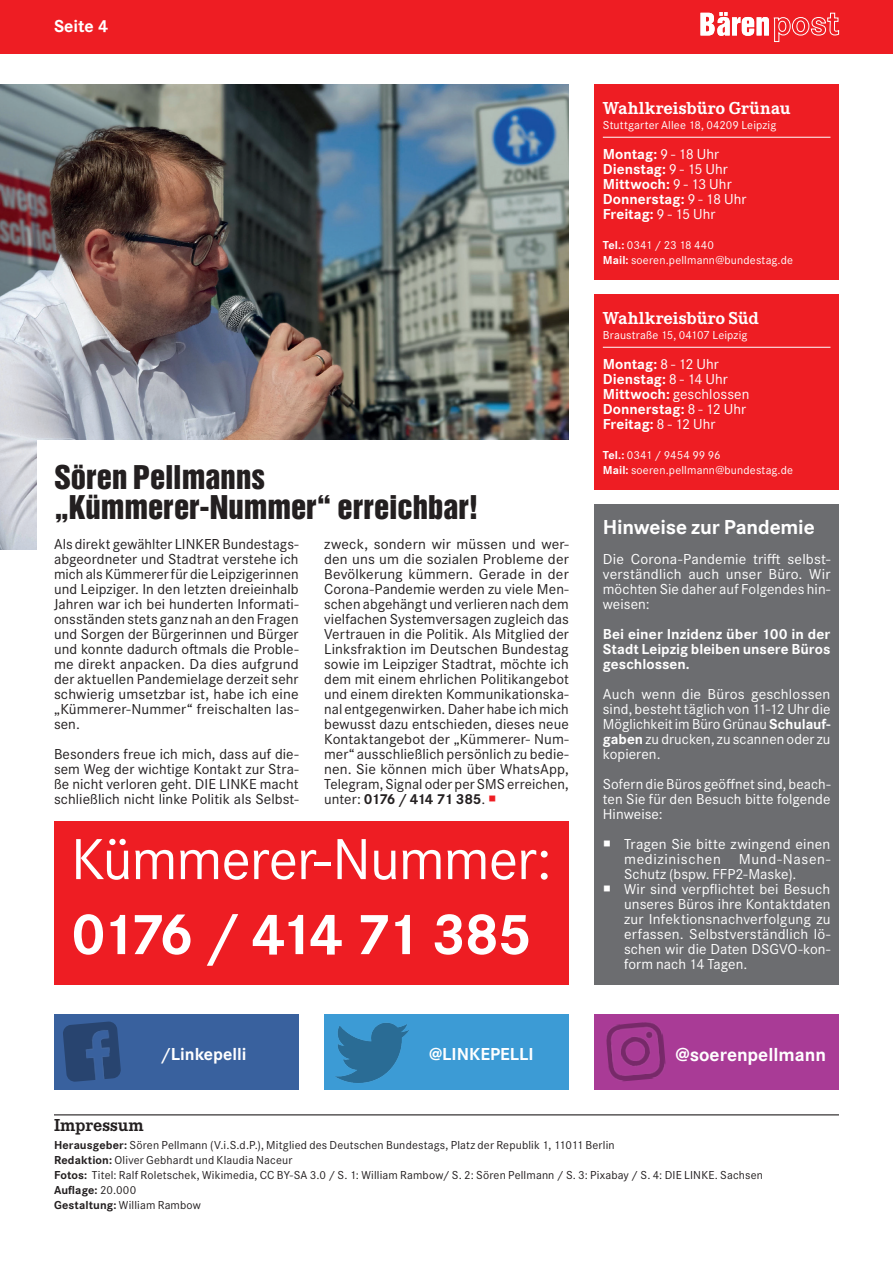
<style>
.page{position:relative;width:893px;height:1263px;background:#fff}
.page>*{position:absolute;margin:0;border:0;box-sizing:border-box;transform-origin:0 0}
.t1{font:60px "Corporate S Pro";letter-spacing:-.015em;color:#fff}
.t2{font:700 60px "Corporate S Pro";letter-spacing:-.08em;color:#fff}
.t3{font:30px/30px "Helvetica Inserat LT";letter-spacing:-.005em;color:#231f20}
.t4{font:700 21px "Corporate S Pro";letter-spacing:-.01em;color:#fff}
.t5{font:700 19.5px "Corporate S";color:#fff}
.t6{font:700 18px "Corporate E";letter-spacing:.01em;color:#fff}
.t7{font:700 18px "Corporate S";color:#fff}
.t8{font:700 18px "Corporate E";color:#231f20}
.t9{font:15px/15px "Corporate S Pro";letter-spacing:.005em;color:#231f20;text-align:justify;scale:1.04 1}
.t10{font:15px/15px "Corporate S Pro";letter-spacing:.005em;color:#231f20;text-align:justify}
.t11{font:15px/15px "Corporate S Pro";letter-spacing:.005em;color:#fff;text-align:justify;scale:1.04 1}
.t12{font:700 15px/15px "Corporate S Pro";color:#fff}
.t13{font:15px/15px "Corporate S Pro";letter-spacing:.005em;color:#fff;text-align:justify}
.t14{font:700 15px/15px "Corporate S Pro";color:#fff;text-align:justify;scale:1.04 1}
.t15{font:12px/15px "Corporate S Pro";letter-spacing:.015em;color:#231f20}
.t16{font:12px/15px "Corporate S";letter-spacing:.015em;color:#fff}
.t17{font:12px "Corporate S Pro";letter-spacing:.01em;color:#fff}
.s1{font-weight:700}
.s2{color:#ee1d23}
.s3{font-weight:400}
</style>
<div class="page">
<div style="left:0;top:0;width:893px;height:54px;background:#ee1d23"></div>
<svg style="left:700px;top:12px;width:139px;height:30px"></svg>
<hr style="left:54px;top:1114px;width:785px;height:1px;background:#231f20">
<div style="left:594px;top:84px;width:245px;height:195px;background:#ee1d23"></div>
<hr style="left:603px;top:137px;width:227px;height:1px;background:#fff">
<div style="left:54px;top:1014px;width:245px;height:75px;background:#39619e"></div>
<div style="left:324px;top:1014px;width:245px;height:75px;background:#3c9bd5"></div>
<div style="left:594px;top:1014px;width:245px;height:75px;background:#a93b96"></div>
<img style="left:63px;top:1021px;width:58px;height:61px">
<img style="left:335px;top:1023px;width:74px;height:60px">
<img style="left:606px;top:1022px;width:60px;height:60px">
<div style="left:594px;top:504px;width:245px;height:480px;background:#6c6d70"></div>
<div style="left:594px;top:294px;width:245px;height:195px;background:#ee1d23"></div>
<hr style="left:603px;top:347px;width:227px;height:1px;background:#fff">
<img style="left:0;top:84px;width:569px;height:465px">
<div style="left:37px;top:441px;width:549px;height:381px;background:#fff"></div>
<div style="left:54px;top:822px;width:515px;height:163px;background:#ee1d23"></div>
<p class="t7" style="left:54px;top:14px;width:56px">Seite 4</p>
<h2 class="t3" style="left:54px;top:463px;width:426px">Sören Pellmanns „Kümmerer-Nummer“ erreichbar!</h2>
<p class="t10" style="left:54px;top:535px;width:246px">Als direkt gewählter LINKER Bundestags&shy;abgeordneter und Stadtrat verstehe ich mich als Kümmerer für die Leipzigerinnen und Leipziger. In den letzten dreieinhalb Jahren war ich bei hunderten Informati&shy;onsständen stets ganz nah an den Fragen und Sorgen der Bürgerinnen und Bürger und konnte dadurch oftmals die Proble&shy;me direkt anpacken. Da dies aufgrund der aktuellen Pandemielage derzeit sehr schwierig umsetzbar ist, habe ich eine „Kümmerer-Nummer“ freischalten las&shy;sen.</p>
<p class="t10" style="left:54px;top:745px;width:246px">Besonders freue ich mich, dass auf die&shy;sem Weg der wichtige Kontakt zur Stra&shy;ße nicht verloren geht. DIE LINKE macht schließlich nicht linke Politik als Selbst-</p>
<p class="t9" style="left:324px;top:535px;width:237px">zweck, sondern wir müssen und wer&shy;den uns um die sozialen Probleme der Bevölkerung kümmern. Gerade in der Corona-Pandemie werden zu viele Men&shy;schen abgehängt und verlieren nach dem vielfachen Systemversagen zugleich das Vertrauen in die Politik. Als Mitglied der Linksfraktion im Deutschen Bundestag sowie im Leipziger Stadtrat, möchte ich dem mit einem ehrlichen Politikangebot und einem direkten Kommunikationska&shy;nal entgegenwirken. Daher habe ich mich bewusst dazu entschieden, dieses neue Kontaktangebot der „Kümmerer- Num&shy;mer“ ausschließlich persönlich zu bedie&shy;nen. Sie können mich über WhatsApp, Telegram, Signal oder per SMS erreichen, unter: <span class="s1">0176 / 414 71 385</span>. <span class="s2">○</span></p>
<h1 class="t1" style="left:71px;top:816px;width:482px">Kümmerer-Nummer:</h1>
<h1 class="t2" style="left:71px;top:887px;width:463px">0176 / 414 71 385</h1>
<p class="t6" style="left:603px;top:98px;width:189px">Wahlkreisbüro Grünau</p>
<p class="t17" style="left:603px;top:116px;width:175px">Stuttgarter Allee 18, 04209 Leipzig</p>
<p class="t12" style="left:603px;top:145px;width:145px">Montag: <span class="s3">9 - 18 Uhr<br></span>Dienstag: <span class="s3">9 - 15 Uhr<br></span>Mittwoch: <span class="s3">9 - 13 Uhr<br></span>Donnerstag: <span class="s3">9 - 18 Uhr<br></span>Freitag: <span class="s3">9 - 15 Uhr</span></p>
<p class="t16" style="left:603px;top:237px;width:192px"><span class="s1">Tel.:</span> 0341 / 23 18 440<br><span class="s1">Mail:</span> soeren.pellmann@bundestag.de</p>
<p class="t6" style="left:603px;top:308px;width:158px">Wahlkreisbüro Süd</p>
<p class="t17" style="left:603px;top:326px;width:146px">Braustraße 15, 04107 Leipzig</p>
<p class="t12" style="left:603px;top:355px;width:148px">Montag: <span class="s3">8 - 12 Uhr<br></span>Dienstag: <span class="s3">8 - 14 Uhr<br></span>Mittwoch: <span class="s3">geschlossen<br></span>Donnerstag: <span class="s3">8 - 12 Uhr<br></span>Freitag: <span class="s3">8 - 12 Uhr</span></p>
<p class="t16" style="left:603px;top:447px;width:192px"><span class="s1">Tel.:</span> 0341 / 9454 99 96<br><span class="s1">Mail:</span> soeren.pellmann@bundestag.de</p>
<h3 class="t4" style="left:603px;top:510px;width:213px">Hinweise zur Pandemie</h3>
<p class="t11" style="left:603px;top:550px;width:220px">Die Corona-Pandemie trifft selbst&shy;verständlich auch unser Büro. Wir möchten Sie daher auf Folgendes hin&shy;weisen:</p>
<p class="t14" style="left:603px;top:625px;width:220px">Bei einer Inzidenz über 100 in der Stadt Leipzig bleiben unsere Büros geschlossen.</p>
<p class="t11" style="left:603px;top:685px;width:220px">Auch wenn die Büros geschlossen sind, besteht täglich von 11-12 Uhr die Möglichkeit im Büro Grünau <span class="s1">Schulauf&shy;gaben</span> zu drucken, zu scannen oder zu kopieren.</p>
<p class="t13" style="left:603px;top:775px;width:229px">Sofern die Büros geöffnet sind, beach&shy;ten Sie für den Besuch bitte folgende Hinweise:</p>
<p class="t11" style="left:624px;top:835px;width:200px;text-align:left">Tragen Sie bitte zwingend einen medizinischen Mund-Nasen-<br>Schutz (bspw. FFP2-Maske).<br>Wir sind verpflichtet bei Besuch unseres Büros ihre Kontaktdaten zur Infektionsnachverfolgung zu erfassen. Selbstverständlich lö&shy;schen wir die Daten DSGVO-kon&shy;form nach 14 Tagen.</p>
<p class="t7" style="left:161px;top:1042px;width:87px">/Linkepelli</p>
<p class="t7" style="left:429px;top:1041px;width:106px">@LINKEPELLI</p>
<h3 class="t5" style="left:675px;top:1041px;width:152px">@soerenpellmann</h3>
<p class="t8" style="left:54px;top:1115px;width:91px">Impressum</p>
<p class="t15" style="left:54px;top:1137px;width:710px"><span class="s1">Herausgeber:</span> Sören Pellmann (V.i.S.d.P.), Mitglied des Deutschen Bundestags, Platz der Republik 1, 11011 Berlin<br><span class="s1">Redaktion:</span> Oliver Gebhardt und Klaudia Naceur<br><span class="s1">Fotos:</span> Titel: Ralf Roletschek, Wikimedia, CC BY-SA 3.0 / S. 1: William Rambow/ S. 2: Sören Pellmann / S. 3: Pixabay / S. 4: DIE LINKE. Sachsen <span class="s1">Auflage:</span> 20.000<br><span class="s1">Gestaltung:</span> William Rambow</p>
</div>
